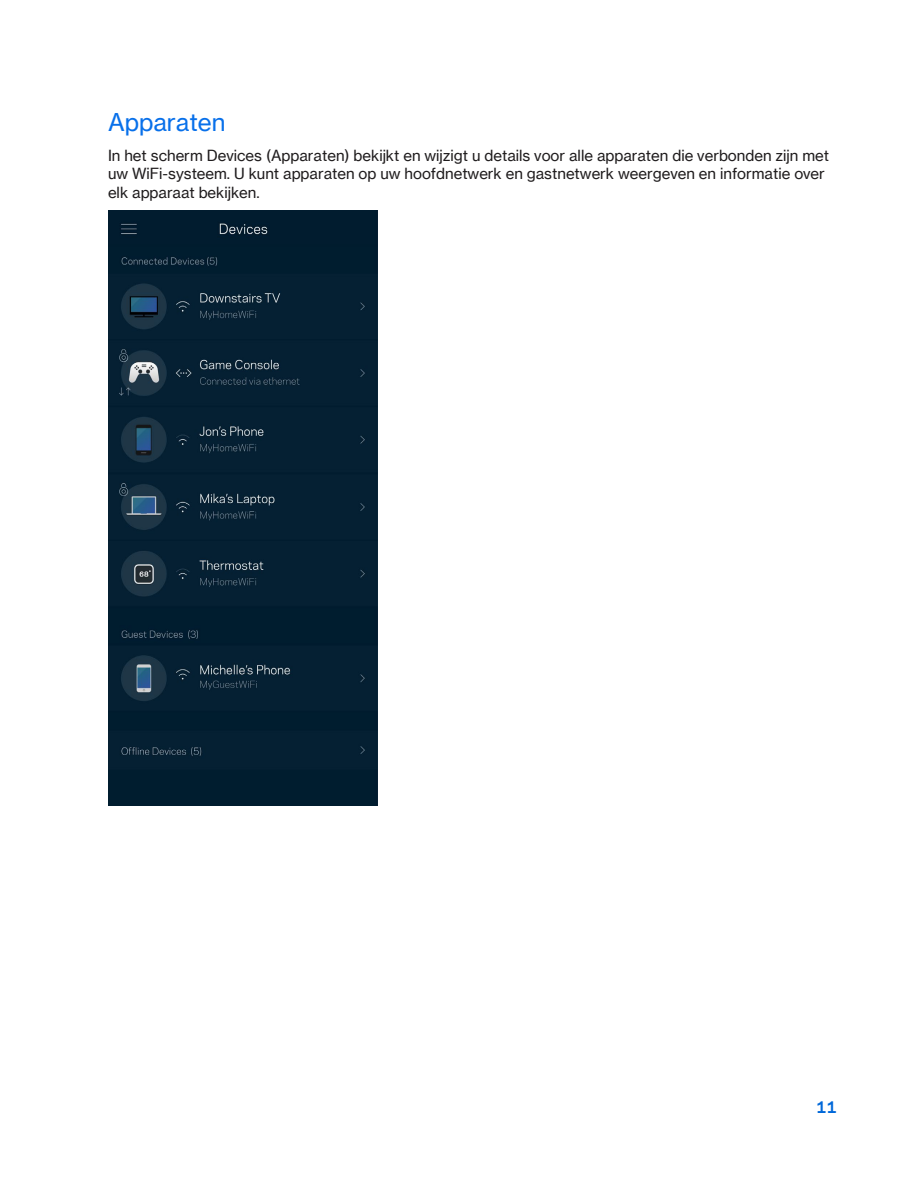
<style>
.page{position:relative;width:918px;height:1188px;background:#fff}
.page>*{position:absolute;margin:0;border:0;box-sizing:border-box;transform-origin:0 0}
.t1{font:24px "Neue Haas Grotesk Text Pro";color:#0870ea}
.t2{font:15px/18.3px "Neue Haas Grotesk Text Pro";color:#201d1e}
.t3{font:700 15px "Galaxie Polaris";color:#0068d9}
</style>
<div class="page">
<img style="left:108px;top:210px;width:270px;height:595px">
<h2 class="t1" style="left:108px;top:108px;width:119px">Apparaten</h2>
<p class="t2" style="left:108px;top:146px;width:723px">In het scherm Devices (Apparaten) bekijkt en wijzigt u details voor alle apparaten die verbonden zijn met uw WiFi-systeem. U kunt apparaten op uw hoofdnetwerk en gastnetwerk weergeven en informatie over elk apparaat bekijken.</p>
<p class="t3" style="left:816px;top:1096px;width:23px">11</p>
</div>
